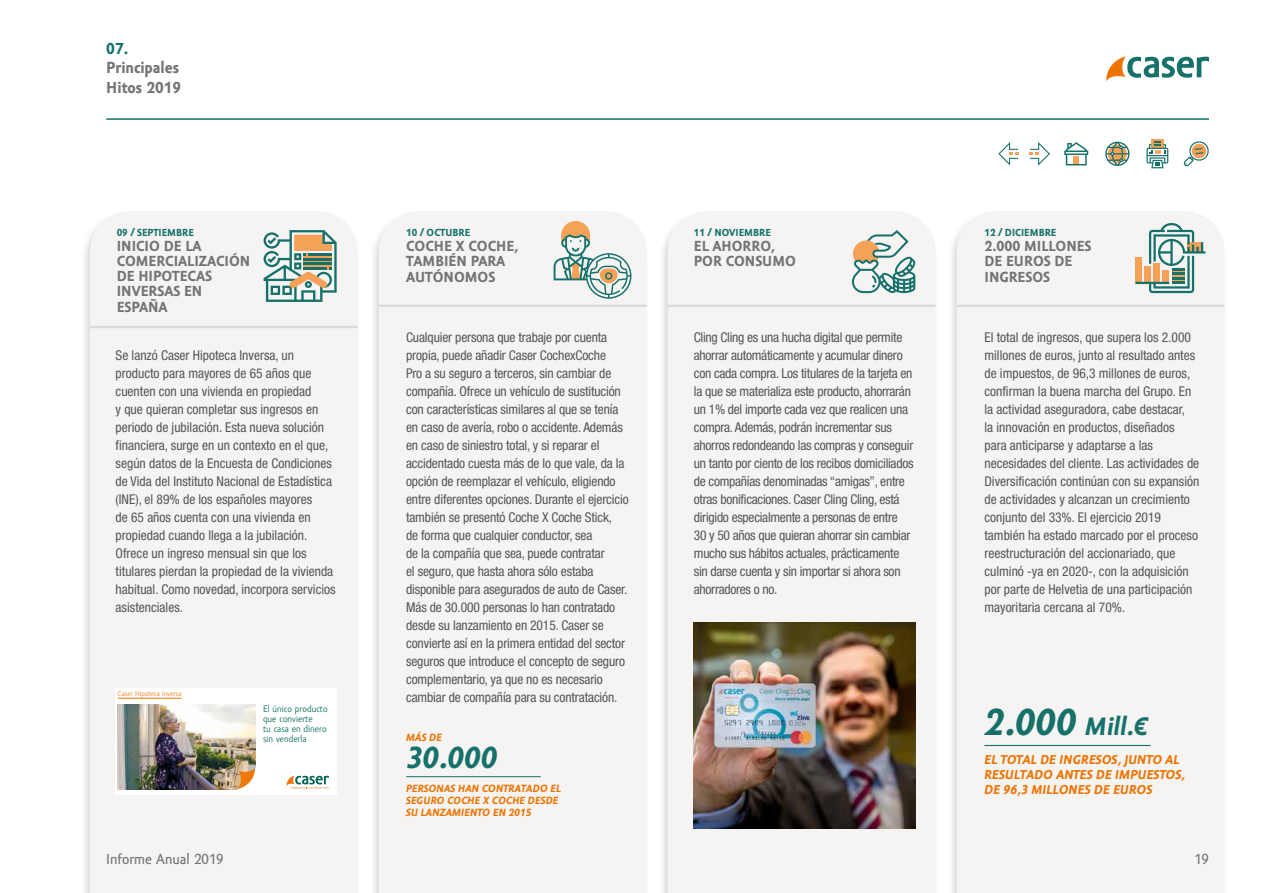
<style>
.page{position:relative;width:1263px;height:893px;background:#fff}
.page>*{position:absolute;margin:0;border:0;box-sizing:border-box;transform-origin:0 0}
.t1{font:italic 700 31.35px "Amor Sans Text Pro";color:#15716a}
.t2{font:italic 700 25.95px "Amor Sans Text Pro";color:#15716a}
.t3{font:700 16.5px/19.6px "Amor Sans Text Pro";color:#767576}
.t4{font:700 16.5px "Amor Sans Text Pro";color:#15716a}
.t5{font:700 15px/15.3px "Amor Sans Text Pro";color:#767576}
.t6{font:15px "Amor Sans Text Pro";color:#767576}
.t7{font:condensed 13.5px/18px "Helvetica Neue";letter-spacing:-.01em;color:#53565a}
.t8{font:italic 700 13.2px/14.9px "Amor Sans Text Pro";color:#ee7402}
.t9{font:italic 700 10.65px/12px "Amor Sans Text Pro";color:#ee7402}
.t10{font:700 10.5px "Amor Sans Text Pro";color:#15716a}
.t11{font:9.6px/10.1px "Amor Sans Pro";color:#006554}
.t12{font:7.35px "Amor Sans Pro";color:#ee7707}
.s1{font-size:38.55px}
</style>
<div class="page">
<div style="left:80px;top:210px;width:281px;height:683px;background:#000;opacity:.15"></div>
<div style="left:90px;top:211px;width:268px;height:682px;background:#f5f4f3"></div>
<hr style="left:90px;top:326px;width:268px;height:2px;background:#dbd9d7">
<div style="left:947px;top:210px;width:281px;height:683px;background:#000;opacity:.15"></div>
<div style="left:957px;top:211px;width:267px;height:682px;background:#f5f4f3"></div>
<hr style="left:957px;top:305px;width:267px;height:2px;background:#dbd9d7">
<div style="left:369px;top:210px;width:281px;height:683px;background:#000;opacity:.15"></div>
<div style="left:379px;top:211px;width:268px;height:682px;background:#f5f4f3"></div>
<hr style="left:379px;top:305px;width:268px;height:2px;background:#dbd9d7">
<div style="left:658px;top:210px;width:281px;height:683px;background:#000;opacity:.15"></div>
<div style="left:668px;top:211px;width:267px;height:682px;background:#f5f4f3"></div>
<hr style="left:668px;top:305px;width:267px;height:2px;background:#dbd9d7">
<svg style="left:1106px;top:56px;width:103px;height:25px"></svg>
<hr style="left:106px;top:118px;width:1103px;height:2px;background:#15716a">
<svg style="left:1105px;top:142px;width:24px;height:24px"></svg>
<svg style="left:1064px;top:142px;width:24px;height:23px"></svg>
<svg style="left:1151px;top:139px;width:12px;height:3px"></svg>
<svg style="left:1146px;top:142px;width:22px;height:26px"></svg>
<svg style="left:1183px;top:141px;width:26px;height:26px"></svg>
<svg style="left:998px;top:141px;width:21px;height:25px"></svg>
<svg style="left:1029px;top:142px;width:21px;height:24px"></svg>
<img style="left:694px;top:623px;width:221px;height:205px">
<div style="left:116px;top:689px;width:221px;height:106px;background:#fff"></div>
<img style="left:118px;top:705px;width:137px;height:84px">
<svg style="left:287px;top:776px;width:42px;height:13px"></svg>
<svg style="left:238px;top:767px;width:18px;height:22px"></svg>
<hr style="left:118px;top:698px;width:64px;height:1px;background:#ee7707">
<svg style="left:264px;top:230px;width:73px;height:72px"></svg>
<svg style="left:1135px;top:223px;width:70px;height:70px"></svg>
<svg style="left:852px;top:230px;width:65px;height:63px"></svg>
<svg style="left:554px;top:221px;width:77px;height:78px"></svg>
<hr style="left:406px;top:776px;width:135px;height:1px;background:#15716a">
<hr style="left:984px;top:745px;width:166px;height:1px;background:#15716a">
<p class="t4" style="left:106px;top:40px;width:23px">07.</p>
<p class="t3" style="left:106px;top:59px;width:76px">Principales<br>Hitos 2019</p>
<p class="t10" style="left:117px;top:227px;width:79px">09 / SEPTIEMBRE</p>
<p class="t5" style="left:117px;top:239px;width:135px">INICIO DE LA<br>COMERCIALIZACIÓN<br>DE HIPOTECAS<br>INVERSAS EN<br>ESPAÑA</p>
<p class="t7" style="left:116px;top:346px;width:222px">Se lanzó Caser Hipoteca Inversa, un producto para mayores de 65 años que cuenten con una vivienda en propiedad<br>y que quieran completar sus ingresos en periodo de jubilación. Esta nueva solución financiera, surge en un contexto en el que, según datos de la Encuesta de Condiciones de Vida del Instituto Nacional de Estadística (INE), el 89% de los españoles mayores<br>de 65 años cuenta con una vivienda en propiedad cuando llega a la jubilación.<br>Ofrece un ingreso mensual sin que los titulares pierdan la propiedad de la vivienda habitual. Como novedad, incorpora servicios asistenciales.</p>
<p class="t12" style="left:118px;top:690px;width:65px">Caser Hipoteca Inversa</p>
<p class="t11" style="left:263px;top:704px;width:66px">El único producto que convierte<br>tu casa en dinero sin venderla</p>
<p class="t6" style="left:106px;top:851px;width:119px">Informe Anual 2019</p>
<p class="t10" style="left:406px;top:227px;width:66px">10 / OCTUBRE</p>
<p class="t5" style="left:406px;top:239px;width:114px">COCHE X COCHE,<br>TAMBIÉN PARA<br>AUTÓNOMOS</p>
<p class="t10" style="left:694px;top:227px;width:79px">11 / NOVIEMBRE</p>
<p class="t5" style="left:694px;top:239px;width:104px">EL AHORRO,<br>POR CONSUMO</p>
<p class="t10" style="left:984px;top:227px;width:73px">12 / DICIEMBRE</p>
<p class="t5" style="left:984px;top:239px;width:109px">2.000 MILLONES<br>DE EUROS DE<br>INGRESOS</p>
<p class="t7" style="left:406px;top:328px;width:224px">Cualquier persona que trabaje por cuenta propia, puede añadir Caser CochexCoche<br>Pro a su seguro a terceros, sin cambiar de compañía. Ofrece un vehículo de sustitución con características similares al que se tenía en caso de avería, robo o accidente. Además en caso de siniestro total, y si reparar el accidentado cuesta más de lo que vale, da la opción de reemplazar el vehículo, eligiendo entre diferentes opciones. Durante el ejercicio también se presentó Coche X Coche Stick,<br>de forma que cualquier conductor, sea<br>de la compañía que sea, puede contratar<br>el seguro, que hasta ahora sólo estaba disponible para asegurados de auto de Caser.<br>Más de 30.000 personas lo han contratado desde su lanzamiento en 2015. Caser se convierte así en la primera entidad del sector seguros que introduce el concepto de seguro complementario, ya que no es necesario cambiar de compañía para su contratación.</p>
<p class="t7" style="left:694px;top:328px;width:221px">Cling Cling es una hucha digital que permite ahorrar automáticamente y acumular dinero con cada compra. Los titulares de la tarjeta en la que se materializa este producto, ahorrarán un 1% del importe cada vez que realicen una compra. Además, podrán incrementar sus ahorros redondeando las compras y conseguir un tanto por ciento de los recibos domiciliados de compañías denominadas “amigas”, entre otras bonificaciones. Caser Cling Cling, está dirigido especialmente a personas de entre 30 y 50 años que quieran ahorrar sin cambiar mucho sus hábitos actuales, prácticamente sin darse cuenta y sin importar si ahora son ahorradores o no.</p>
<p class="t7" style="left:984px;top:328px;width:216px">El total de ingresos, que supera los 2.000 millones de euros, junto al resultado antes de impuestos, de 96,3 millones de euros, confirman la buena marcha del Grupo. En la actividad aseguradora, cabe destacar,<br>la innovación en productos, diseñados para anticiparse y adaptarse a las necesidades del cliente. Las actividades de Diversificación continúan con su expansión de actividades y alcanzan un crecimiento conjunto del 33%. El ejercicio 2019 también ha estado marcado por el proceso reestructuración del accionariado, que culminó -ya en 2020-, con la adquisición por parte de Helvetia de una participación mayoritaria cercana al 70%.</p>
<p class="t9" style="left:406px;top:732px;width:38px">MÁS DE</p>
<h1 class="t1" style="left:406px;top:739px;width:93px">30.000</h1>
<p class="t9" style="left:406px;top:783px;width:157px">PERSONAS HAN CONTRATADO EL<br>SEGURO COCHE X COCHE DESDE<br>SU LANZAMIENTO EN 2015</p>
<h2 class="t2" style="left:984px;top:711px;width:165px"><span class="s1">2.000</span> Mill.€</h2>
<p class="t8" style="left:984px;top:753px;width:202px">EL TOTAL DE INGRESOS, JUNTO AL<br>RESULTADO ANTES DE IMPUESTOS,<br>DE 96,3 MILLONES DE EUROS</p>
<p class="t6" style="left:1194px;top:851px;width:16px">19</p>
</div>
